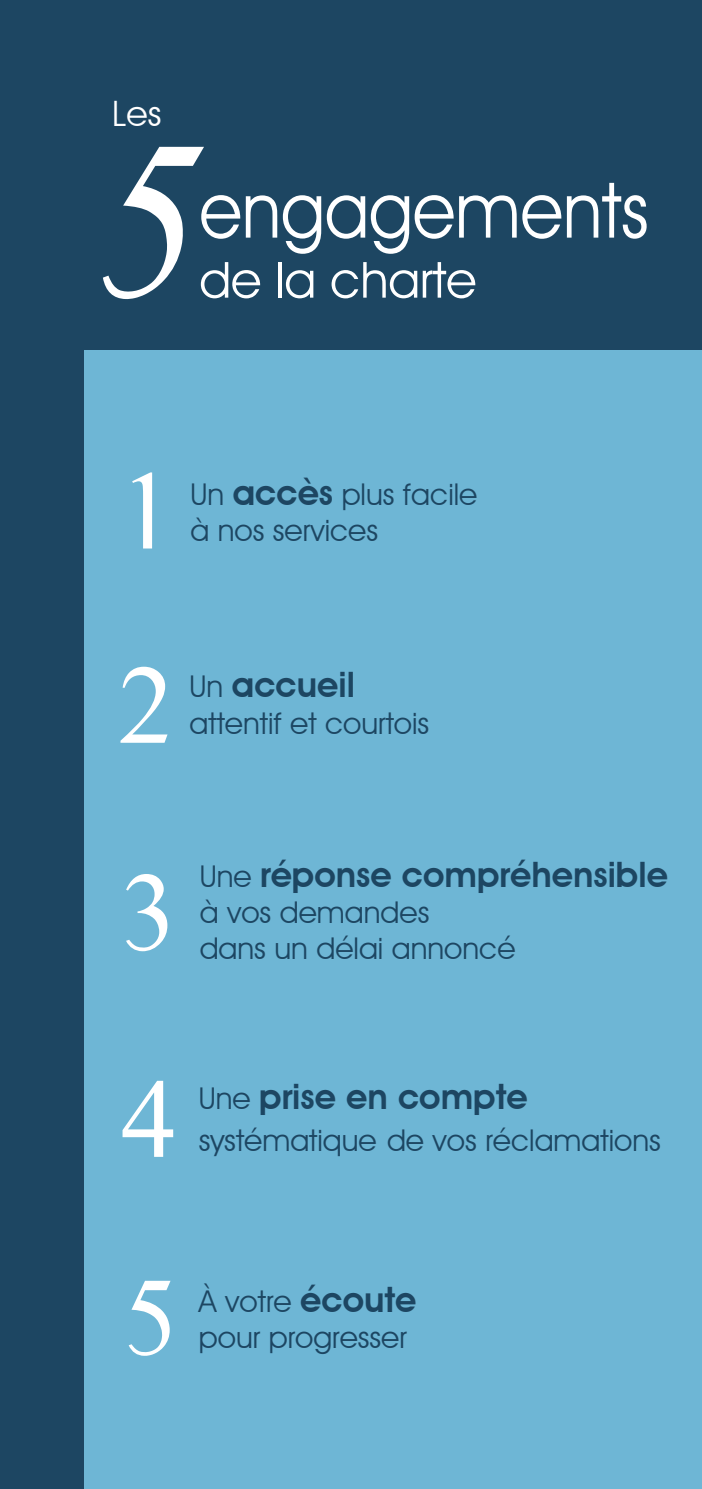
<style>
.page{position:relative;width:702px;height:1489px;background:#fff}
.page>*{position:absolute;margin:0;border:0;box-sizing:border-box;transform-origin:0 0}
.t1{font:italic 228.25px "Times Sans Serif";color:#fff;scale:.86 1}
.t2{font:112.5px "Times Sans Serif";color:#fff}
.t3{font:77px "Avant Garde IT Cby BT";color:#fff;scale:.91 1}
.t4{font:50px "Avant Garde IT Cby BT";color:#fff}
.t5{font:600 35px "Avant Garde IT Cby BT";color:#1d4662}
.t6{font:35px "Avant Garde IT Cby BT";color:#fff}
.t7{font:30px "Avant Garde IT Cby BT";color:#1d4662}
.s1{font-weight:600;font-size:35px}
.s2{font-weight:400;font-size:30px}
</style>
<div class="page">
<div style="left:0;top:0;width:701px;height:351px;background:#1d4662"></div>
<div style="left:0;top:0;width:85px;height:1488px;background:#1d4662"></div>
<div style="left:85px;top:351px;width:616px;height:1137px;background:#6eb6d5"></div>
<p class="t6" style="left:112px;top:93px;width:51px">Les</p>
<h1 class="t1" style="left:85px;top:67px;width:190px">5</h1>
<h3 class="t3" style="left:199px;top:163px;width:494px">engagements</h3>
<h3 class="t4" style="left:199px;top:249px;width:278px">de la charte</h3>
<h2 class="t2" style="left:119px;top:435px;width:58px">1</h2>
<p class="t7" style="left:190px;top:475px;width:288px">Un <span class="s1">accès</span> plus facile</p>
<p class="t7" style="left:190px;top:511px;width:189px">à nos services</p>
<h2 class="t2" style="left:118px;top:629px;width:58px">2</h2>
<p class="t5" style="left:189px;top:664px;width:167px"><span class="s2">Un</span> accueil</p>
<p class="t7" style="left:189px;top:704px;width:241px">attentif et courtois</p>
<h2 class="t2" style="left:120px;top:836px;width:58px">3</h2>
<p class="t5" style="left:199px;top:853px;width:469px"><span class="s2">Une</span> réponse compréhensible</p>
<p class="t7" style="left:199px;top:894px;width:231px">à vos demandes</p>
<p class="t7" style="left:199px;top:930px;width:317px">dans un délai annoncé</p>
<h2 class="t2" style="left:121px;top:1043px;width:58px">4</h2>
<p class="t5" style="left:199px;top:1075px;width:330px"><span class="s2">Une</span> prise en compte</p>
<p class="t7" style="left:199px;top:1122px;width:463px">systématique de vos réclamations</p>
<h2 class="t2" style="left:121px;top:1241px;width:58px">5</h2>
<p class="t7" style="left:199px;top:1282px;width:219px">À votre <span class="s1">écoute</span></p>
<p class="t7" style="left:199px;top:1318px;width:209px">pour progresser</p>
</div>
